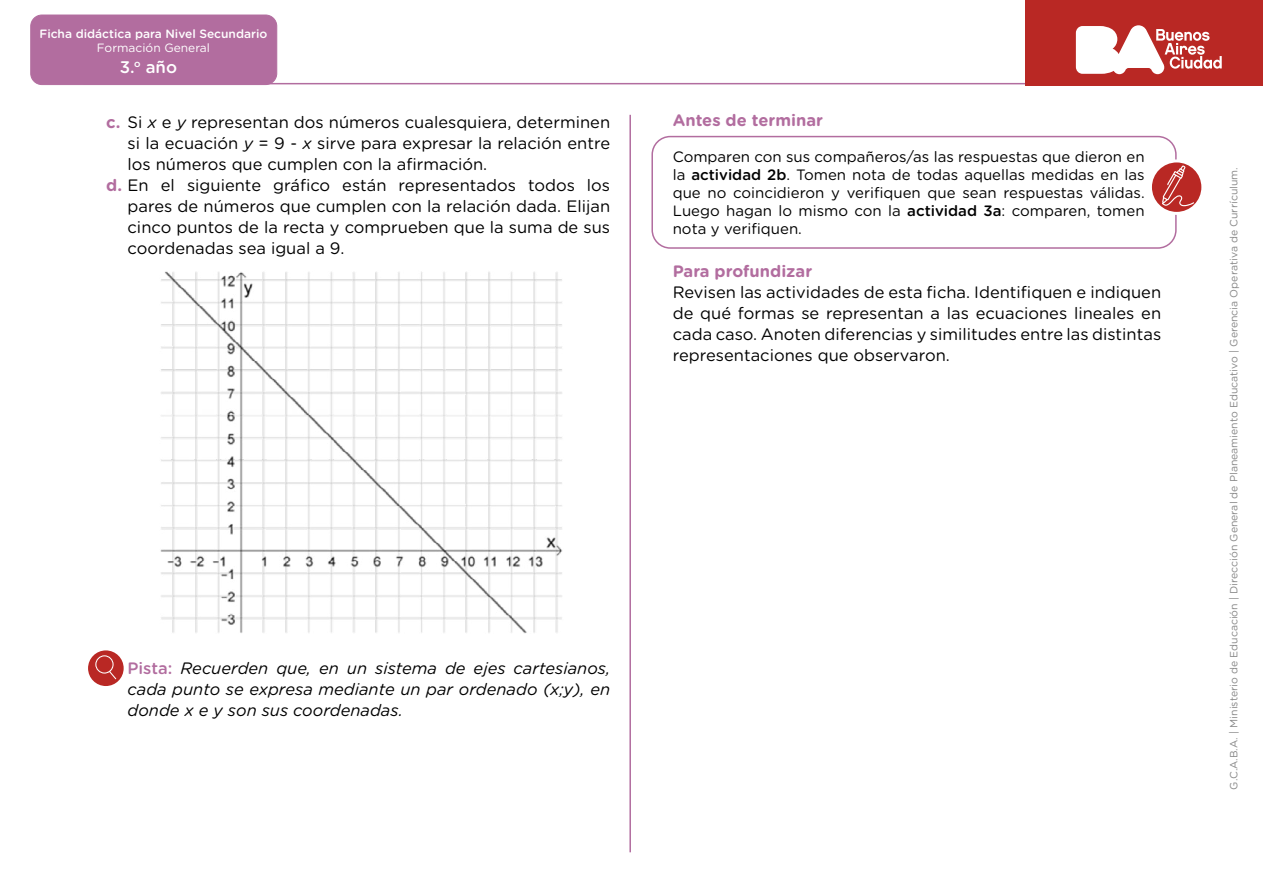
<style>
.page{position:relative;width:1263px;height:893px;background:#fff}
.page>*{position:absolute;margin:0;border:0;box-sizing:border-box;transform-origin:0 0}
.t1{font:500 16.8px "Gotham Rounded";color:#fff}
.t2{font:16.5px/21px "Gotham Rounded";color:#000;text-align:justify}
.t3{font:italic 16.5px/21px "Gotham Rounded";color:#000;text-align:justify}
.t4{font:700 16.5px "Gotham Rounded";color:#b26d9f}
.t5{font:15px/18px "Gotham Rounded";color:#000;text-align:justify}
.t6{font:500 12px "Gotham Rounded";color:#fff}
.t7{font:12px "Gotham Rounded";color:#fff}
.t8{font:10.5px "Gotham Rounded";color:#878787}
.s1{font-weight:700;color:#b26d9f}
.s2{font-style:italic}
.s3{font-weight:500}
.s4{font-weight:500;font-style:normal;color:#b26d9f}
</style>
<div class="page">
<div style="left:31px;top:15px;width:246px;height:70px;background:#b26d9f;border-radius:11px"></div>
<div style="left:30px;top:15px;width:247px;height:70px;border:1px solid #b26d9f;border-radius:11px"></div>
<hr style="left:84px;top:83px;width:1179px;height:1px;background:#b26d9f">
<div style="left:1025px;top:0;width:238px;height:85px;background:#b92824"></div>
<svg style="left:1076px;top:25px;width:146px;height:49px"></svg>
<div style="left:651px;top:136px;width:526px;height:113px;border:2px solid #b26d9f;border-radius:18px"></div>
<svg style="left:1150px;top:161px;width:53px;height:52px"></svg>
<div style="left:1149px;top:159px;width:55px;height:56px;border:3px solid #fff;border-radius:50%"></div>
<svg style="left:1162px;top:165px;width:32px;height:41px"></svg>
<hr style="left:629px;top:115px;width:2px;height:737px;background:#b26d9f">
<svg style="left:87px;top:649px;width:38px;height:38px"></svg>
<div style="left:85px;top:647px;width:42px;height:42px;border:3px solid #fff;border-radius:50%"></div>
<svg style="left:95px;top:655px;width:21px;height:24px"></svg>
<img style="left:160px;top:271px;width:403px;height:362px">
<p class="t6" style="left:39px;top:25px;width:229px">Ficha didáctica para Nivel Secundario</p>
<p class="t7" style="left:97px;top:40px;width:115px">Formación General</p>
<p class="t1" style="left:120px;top:55px;width:59px">3.<sup>o</sup> año</p>
<p class="t2" style="left:106px;top:111px;width:505px"><span class="s1">c.</span> Si <span class="s2">x</span> e <span class="s2">y</span> representan dos números cualesquiera, determinen</p>
<p class="t2" style="left:128px;top:132px;width:484px">si la ecuación <span class="s2">y</span> = 9 - <span class="s2">x</span> sirve para expresar la relación entre</p>
<p class="t2" style="left:128px;top:153px;width:361px">los números que cumplen con la afirmación.</p>
<p class="t2" style="left:106px;top:174px;width:505px"><span class="s1">d.</span> En el siguiente gráfico están representados todos los</p>
<p class="t2" style="left:128px;top:195px;width:484px">pares de números que cumplen con la relación dada. Elijan</p>
<p class="t2" style="left:128px;top:216px;width:484px">cinco puntos de la recta y comprueben que la suma de sus</p>
<p class="t2" style="left:128px;top:237px;width:218px">coordenadas sea igual a 9.</p>
<p class="t4" style="left:673px;top:108px;width:152px">Antes de terminar</p>
<p class="t5" style="left:673px;top:147px;width:473px">Comparen con sus compañeros/as las respuestas que dieron en la <span class="s3">actividad 2b</span>. Tomen nota de todas aquellas medidas en las que no coincidieron y verifiquen que sean respuestas válidas.<br>Luego hagan lo mismo con la <span class="s3">actividad 3a</span>: comparen, tomen nota y verifiquen.</p>
<p class="t4" style="left:673px;top:259px;width:141px">Para profundizar</p>
<p class="t2" style="left:673px;top:281px;width:490px">Revisen las actividades de esta ficha. Identifiquen e indiquen de qué formas se representan a las ecuaciones lineales en cada caso. Anoten diferencias y similitudes entre las distintas representaciones que observaron.</p>
<p class="t3" style="left:128px;top:657px;width:484px"><span class="s4">Pista:</span> Recuerden que, en un sistema de ejes cartesianos, cada punto se expresa mediante un par ordenado (x;y), en donde x e y son sus coordenadas.</p>
<p class="t8" style="left:1226px;top:790px;width:624px;rotate:-90deg">G.C.A.B.A. | Ministerio de Educación | Dirección General de Planeamiento Educativo | Gerencia Operativa de Currículum.</p>
</div>
